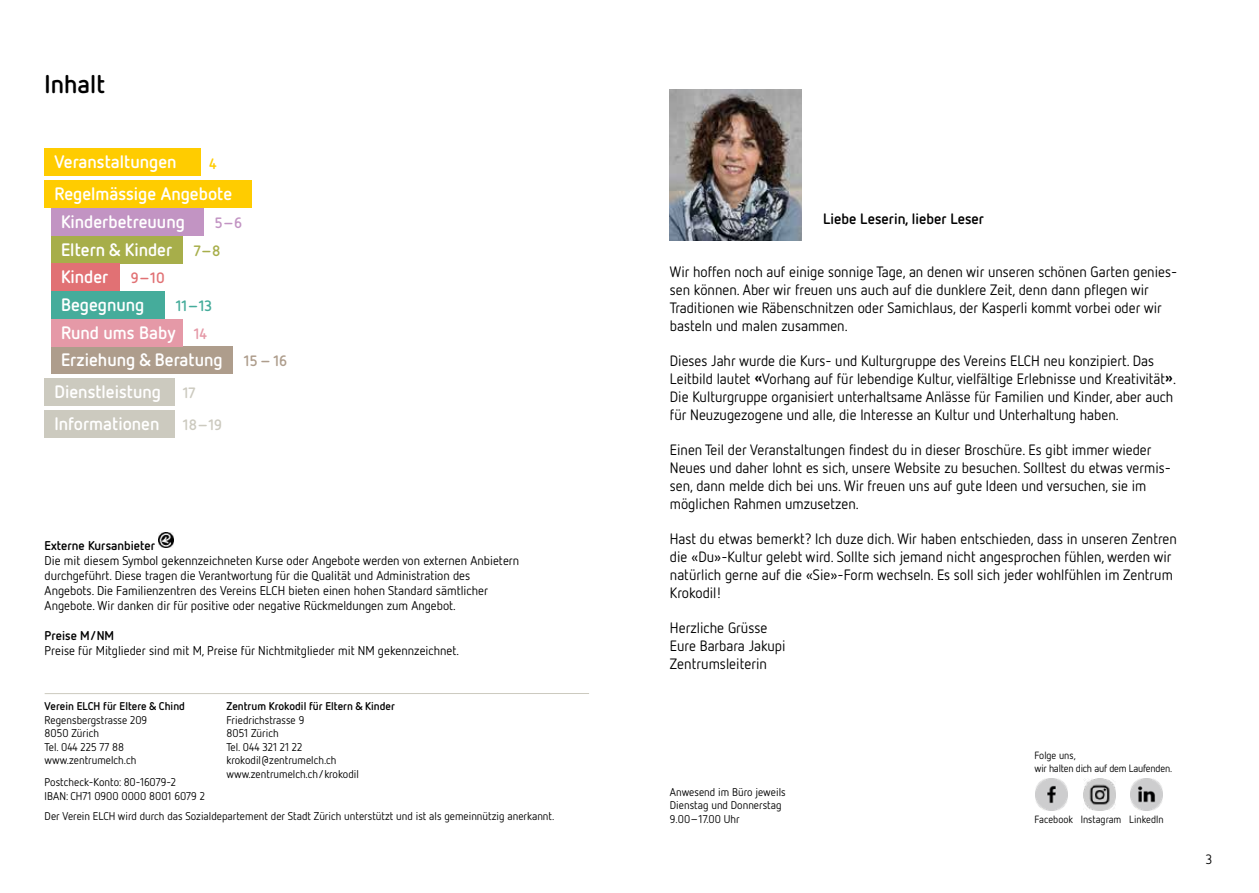
<style>
.page{position:relative;width:1259px;height:893px;background:#fff}
.page>*{position:absolute;margin:0;border:0;box-sizing:border-box;transform-origin:0 0}
.t1{font:700 25.5px "Netto OT";color:#000}
.t2{font:700 18px/27.6px "Netto OT";color:#fff}
.t3{font:15px/18px "Netto OT";color:#000}
.t4{font:700 15px "Netto OT";color:#000}
.t5{font:700 15px/32px "Netto OT";color:#cccabf}
.t6{font:700 15px "Netto OT";color:#45ac9b}
.t7{font:700 15px "Netto OT";color:#ae9d8c}
.t8{font:700 15px "Netto OT";color:#e17174}
.t9{font:700 15px "Netto OT";color:#c294c3}
.t10{font:700 15px "Netto OT";color:#a7ae4a}
.t11{font:700 15px "Netto OT";color:#fc0}
.t12{font:13.5px "Netto OT";color:#000}
.t13{font:12.75px/15px "Netto OT";color:#000}
.t14{font:700 12.75px "Netto OT";color:#000}
.t15{font:11.25px/13.5px "Netto OT";color:#000}
.t16{font:700 11.25px "Netto OT";color:#000}
.t17{font:10.5px/12.6px "Netto OT";letter-spacing:-.02em;color:#000}
.t18{font:10.5px "Netto OT";color:#000}
.s1{font-size:15px;color:#e599a7}
.s2{font-weight:700}
</style>
<div class="page">
<hr style="left:45px;top:693px;width:544px;height:1px;background:#cccabf">
<div style="left:45px;top:181px;width:207px;height:27px;background:#fc0"></div>
<div style="left:51px;top:208px;width:153px;height:28px;background:#c294c3"></div>
<div style="left:51px;top:236px;width:132px;height:27px;background:#a7ae4a"></div>
<div style="left:51px;top:263px;width:69px;height:28px;background:#e17174"></div>
<div style="left:51px;top:291px;width:114px;height:28px;background:#45ac9b"></div>
<div style="left:51px;top:346px;width:182px;height:28px;background:#ae9d8c"></div>
<div style="left:45px;top:378px;width:130px;height:28px;background:#cccabf"></div>
<div style="left:45px;top:410px;width:130px;height:28px;background:#cccabf"></div>
<div style="left:45px;top:149px;width:156px;height:27px;background:#fc0"></div>
<img style="left:670px;top:89px;width:131px;height:152px">
<img style="left:159px;top:533px;width:15px;height:15px">
<img style="left:1035px;top:778px;width:32px;height:32px">
<img style="left:1083px;top:778px;width:32px;height:32px">
<img style="left:1131px;top:778px;width:31px;height:32px">
<div style="left:51px;top:319px;width:132px;height:27px;background:#e599a7"></div>
<h1 class="t1" style="left:45px;top:68px;width:62px">Inhalt</h1>
<p class="t2" style="left:54px;top:148px;width:124px">Veranstaltungen</p>
<p class="t11" style="left:209px;top:154px;width:9px">4</p>
<p class="t2" style="left:61px;top:180px;width:173px;text-indent:-7px">Regelmässige Angebote<br>Kinderbetreuung<br>Eltern &amp; Kinder<br>Kinder<br>Begegnung</p>
<p class="t2" style="left:54px;top:343px;width:170px;line-height:32px;text-indent:7px">Erziehung &amp; Beratung<br>Dienstleistung<br>Informationen</p>
<p class="t9" style="left:215px;top:213px;width:29px">5–6</p>
<p class="t10" style="left:194px;top:241px;width:28px">7–8</p>
<p class="t8" style="left:131px;top:269px;width:35px">9–10</p>
<p class="t6" style="left:176px;top:296px;width:38px">11–13</p>
<p class="t2" style="left:61px;top:318px;width:147px">Rund ums Baby <span class="s1">14</span></p>
<p class="t7" style="left:244px;top:352px;width:45px">15 – 16</p>
<p class="t5" style="left:183px;top:376px;width:41px">17<br>18–19</p>
<p class="t14" style="left:45px;top:537px;width:112px">Externe Kursanbieter</p>
<p class="t13" style="left:45px;top:552px;width:476px">Die mit diesem Symbol gekennzeichneten Kurse oder Angebote werden von externen Anbietern durchgeführt. Diese tragen die Verantwortung für die Qualität und Administration des Angebots. Die Familienzentren des Vereins ELCH bieten einen hohen Standard sämtlicher Angebote. Wir danken dir für positive oder negative Rückmeldungen zum Angebot.</p>
<p class="t14" style="left:45px;top:627px;width:71px">Preise M/NM</p>
<p class="t13" style="left:45px;top:642px;width:416px">Preise für Mitglieder sind mit M, Preise für Nichtmitglieder mit NM gekennzeichnet.</p>
<p class="t16" style="left:45px;top:699px;width:142px">Verein ELCH für Eltere &amp; Chind</p>
<p class="t15" style="left:45px;top:713px;width:104px">Regensbergstrasse 209<br>8050 Zürich<br>Tel. 044 225 77 88 www.zentrumelch.ch</p>
<p class="t15" style="left:45px;top:775px;width:162px">Postcheck-Konto: 80-16079-2<br>IBAN: CH71 0900 0000 8001 6079 2</p>
<p class="t15" style="left:45px;top:809px;width:511px">Der Verein ELCH wird durch das Sozialdepartement der Stadt Zürich unterstützt und ist als gemeinnützig anerkannt.</p>
<p class="t16" style="left:226px;top:699px;width:170px">Zentrum Krokodil für Eltern &amp; Kinder</p>
<p class="t15" style="left:226px;top:713px;width:134px">Friedrichstrasse 9<br>8051 Zürich<br>Tel. 044 321 21 22 krokodil@zentrumelch.ch www.zentrumelch.ch/krokodil</p>
<p class="t4" style="left:823px;top:210px;width:163px">Liebe Leserin, lieber Leser</p>
<p class="t3" style="left:670px;top:263px;width:509px">Wir hoffen noch auf einige sonnige Tage, an denen wir unseren schönen Garten genies&shy;sen können. Aber wir freuen uns auch auf die dunklere Zeit, denn dann pflegen wir Traditionen wie Räbenschnitzen oder Samichlaus, der Kasperli kommt vorbei oder wir basteln und malen zusammen.</p>
<p class="t3" style="left:670px;top:352px;width:508px">Dieses Jahr wurde die Kurs- und Kulturgruppe des Vereins ELCH neu konzipiert. Das Leitbild lautet <span class="s2">«</span>Vorhang auf für lebendige Kultur, vielfältige Erlebnisse und Kreativität<span class="s2">»</span>.<br>Die Kulturgruppe organisiert unterhaltsame Anlässe für Familien und Kinder, aber auch für Neuzugezogene und alle, die Interesse an Kultur und Unterhaltung haben.</p>
<p class="t3" style="left:670px;top:441px;width:502px">Einen Teil der Veranstaltungen findest du in dieser Broschüre. Es gibt immer wieder Neues und daher lohnt es sich, unsere Website zu besuchen. Solltest du etwas vermis&shy;sen, dann melde dich bei uns. Wir freuen uns auf gute Ideen und versuchen, sie im möglichen Rahmen umzusetzen.</p>
<p class="t3" style="left:670px;top:530px;width:508px">Hast du etwas bemerkt? Ich duze dich. Wir haben entschieden, dass in unseren Zentren die «Du»-Kultur gelebt wird. Sollte sich jemand nicht angesprochen fühlen, werden wir natürlich gerne auf die «Sie»-Form wechseln. Es soll sich jeder wohlfühlen im Zentrum Krokodil!</p>
<p class="t3" style="left:670px;top:619px;width:117px">Herzliche Grüsse<br>Eure Barbara Jakupi<br>Zentrumsleiterin</p>
<p class="t15" style="left:670px;top:785px;width:117px">Anwesend im Büro jeweils<br>Dienstag und Donnerstag<br>9.00–17.00 Uhr</p>
<p class="t17" style="left:1034px;top:749px;width:139px">Folge uns,<br>wir halten dich auf dem Laufenden.</p>
<p class="t18" style="left:1034px;top:813px;width:131px">Facebook Instagram LinkedIn</p>
<p class="t12" style="left:1205px;top:851px;width:8px">3</p>
</div>
